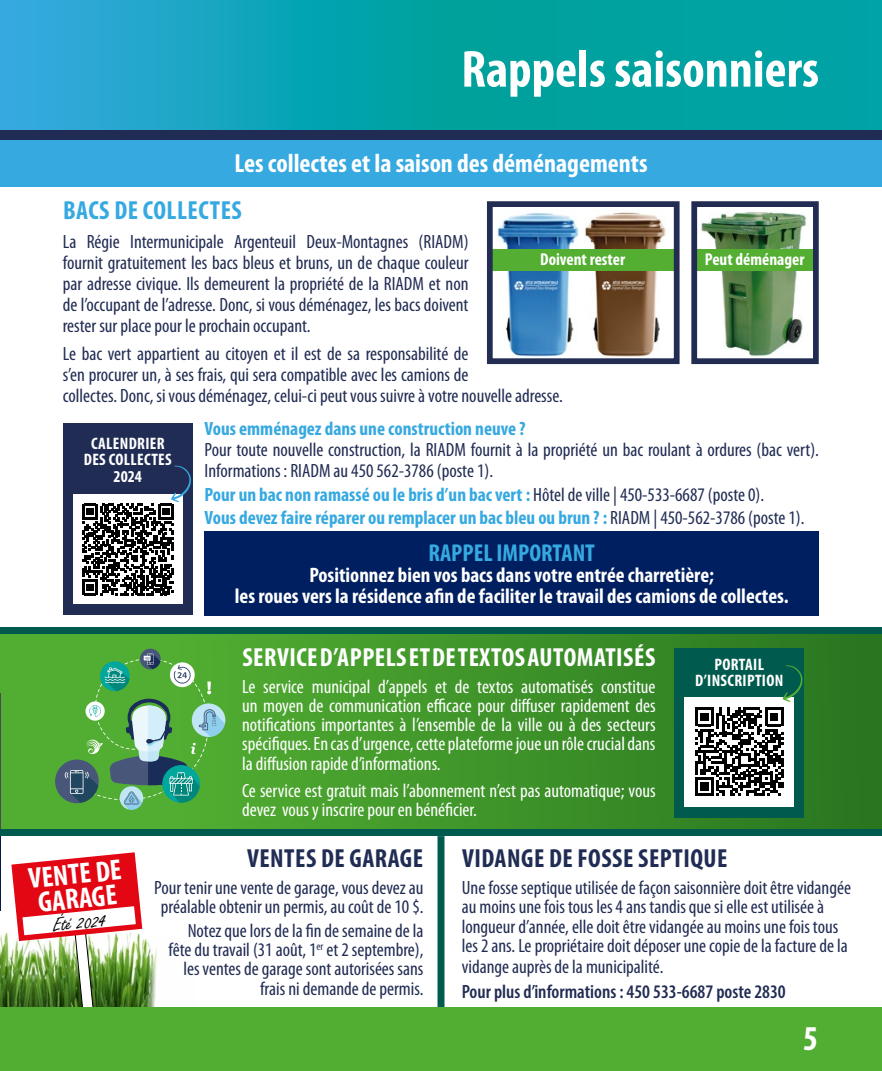
<style>
.page{position:relative;width:882px;height:1071px;background:#fff}
.page>*{position:absolute;margin:0;border:0;box-sizing:border-box;transform-origin:0 0}
.t1{font:700 condensed 52.5px "Myriad Pro";color:#fff}
.t2{font:700 condensed 35px "Myriad Pro";color:#fff}
.t3{font:700 condensed 29.22px/24.3px "Myriad Pro";color:#fff}
.Texte_de_base{font:700 condensed 26.25px "Myriad Pro";color:#fff}
.Texte_de_base-2{font:700 condensed 26.25px "Myriad Pro";letter-spacing:.02em;color:#fff}
.Texte_de_base-3{font:700 condensed 26.25px "Myriad Pro";letter-spacing:.02em;color:#202c54}
.t4{font:700 condensed 26.25px "Myriad Pro";letter-spacing:.02em;color:#36a9e1}
.t5{font:700 condensed 24.5px "Myriad Pro";color:#36a9e1}
.t6{font:21.18px "Freestyle Script";color:#000}
.t7{font:700 condensed 21px/21px "Myriad Pro";color:#fff;text-align:center}
.t8{font:condensed 19.25px/21px "Myriad Pro";color:#212c53}
.Texte_de_base-4{font:condensed 19.25px/19.2px "Myriad Pro";color:#fff;text-align:justify}
.t9{font:700 condensed 19.25px "Myriad Pro";color:#36a9e1}
.t10{font:600 condensed 19.25px "Myriad Pro";color:#212c53}
.t11{font:700 condensed 17.15px "Myriad Pro";color:#fff}
.Texte_de_base-5{font:700 condensed 16.62px/16.6px "Myriad Pro";letter-spacing:.02em;color:#fff;text-align:center}
.s1{font-weight:400;color:#212c53}
</style>
<div class="page">
<div style="left:0;top:632px;width:882px;height:201px;background:linear-gradient(to right,#59b735,#297621)"></div>
<div style="left:205px;top:531px;width:614px;height:84px;background:#001f60"></div>
<div style="left:55px;top:760px;width:44px;height:43px;background:#485779;border-radius:50%"></div>
<svg style="left:64px;top:649px;width:161px;height:161px;background:#5ca75e"></svg>
<div style="left:0;top:129px;width:882px;height:11px;background:#202c54"></div>
<svg style="left:0;top:0;width:882px;height:129px;background:#0ba3b0"></svg>
<img style="left:701px;top:211px;width:106px;height:146px">
<div style="left:693px;top:249px;width:124px;height:22px;background:#53ae32"></div>
<div style="left:691px;top:201px;width:128px;height:163px;border:6px solid #222c53"></div>
<img style="left:497px;top:212px;width:82px;height:145px">
<img style="left:584px;top:212px;width:81px;height:145px">
<div style="left:489px;top:249px;width:188px;height:22px;background:#53ae32"></div>
<div style="left:487px;top:201px;width:193px;height:163px;border:6px solid #232c52"></div>
<img style="left:0;top:836px;width:1px;height:75px">
<hr style="left:0;top:704px;width:1px;height:128px;background:#4d4c4c">
<img style="left:0;top:926px;width:196px;height:82px">
<svg style="left:11px;top:852px;width:131px;height:156px"></svg>
<div style="left:0;top:140px;width:882px;height:46px;background:#36a9e1"></div>
<div style="left:0;top:627px;width:882px;height:7px;background:#005a4e"></div>
<div style="left:63px;top:423px;width:130px;height:192px;background:#202c54"></div>
<div style="left:73px;top:495px;width:110px;height:109px;background:#fff"></div>
<svg style="left:82px;top:465px;width:109px;height:130px"></svg>
<div style="left:675px;top:648px;width:129px;height:169px;background:#005a4e"></div>
<div style="left:685px;top:697px;width:109px;height:109px;background:#fff"></div>
<svg style="left:695px;top:708px;width:88px;height:88px"></svg>
<svg style="left:782px;top:665px;width:21px;height:37px"></svg>
<div style="left:0;top:829px;width:882px;height:7px;background:#005a4e"></div>
<div style="left:438px;top:836px;width:6px;height:173px;background:#005a4e"></div>
<div style="left:0;top:1008px;width:882px;height:63px;background:#52ae32"></div>
<p class="t1" style="left:461px;top:36px;width:359px">Rappels saisonniers</p>
<p class="Texte_de_base" style="left:234px;top:147px;width:415px">Les collectes et la saison des déménagements</p>
<p class="t4" style="left:63px;top:194px;width:180px">BACS DE COLLECTES</p>
<p class="t8" style="left:63px;top:230px;width:407px;text-align:justify">La Régie Intermunicipale Argenteuil Deux-Montagnes (RIADM) fournit gratuitement les bacs bleus et bruns, un de chaque couleur par adresse civique. Ils demeurent la propriété de la RIADM et non de l’occupant de l’adresse. Donc, si vous déménagez, les bacs doivent rester sur place pour le prochain occupant.</p>
<p class="t8" style="left:63px;top:343px;width:502px">Le bac vert appartient au citoyen et il est de sa responsabilité de<br>s’en procurer un, à ses frais, qui sera compatible avec les camions de<br>collectes. Donc, si vous déménagez, celui-ci peut vous suivre à votre nouvelle adresse.</p>
<p class="t9" style="left:205px;top:417px;width:323px">Vous emménagez dans une construction neuve ?</p>
<p class="t8" style="left:205px;top:439px;width:616px">Pour toute nouvelle construction, la RIADM fournit à la propriété un bac roulant à ordures (bac vert).<br>Informations : RIADM au 450 562-3786 (poste 1).</p>
<p class="t9" style="left:205px;top:482px;width:561px">Pour un bac non ramassé ou le bris d’un bac vert : <span class="s1">Hôtel de ville | 450-533-6687 (poste 0).</span></p>
<p class="t9" style="left:205px;top:505px;width:601px">Vous devez faire réparer ou remplacer un bac bleu ou brun ? : <span class="s1">RIADM | 450-562-3786 (poste 1).</span></p>
<p class="t11" style="left:540px;top:249px;width:86px">Doivent rester</p>
<p class="t11" style="left:705px;top:248px;width:101px">Peut déménager</p>
<p class="Texte_de_base-5" style="left:84px;top:435px;width:89px">CALENDRIER<br>DES COLLECTES<br>2024</p>
<p class="t5" style="left:429px;top:538px;width:168px">RAPPEL IMPORTANT</p>
<p class="t7" style="left:235px;top:564px;width:555px">Positionnez bien vos bacs dans votre entrée charretière;<br>les roues vers la résidence afin de faciliter le travail des camions de collectes.</p>
<h3 class="t3" style="left:27px;top:866px;width:95px;rotate:-6deg">VENTE DE<br>GARAGE</h3>
<p class="t6" style="left:52px;top:914px;width:55px;rotate:-6deg">Été 2024</p>
<p class="Texte_de_base-2" style="left:242px;top:640px;width:414px">SERVICE D’APPELS ET DE TEXTOS AUTOMATISÉS</p>
<p class="Texte_de_base-4" style="left:242px;top:677px;width:415px">Le service municipal d’appels et de textos automatisés constitue un moyen de communication efficace pour diffuser rapidement des notifications importantes à l’ensemble de la ville ou à des secteurs spécifiques. En cas d’urgence, cette plateforme joue un rôle crucial dans la diffusion rapide d’informations.</p>
<p class="Texte_de_base-4" style="left:242px;top:781px;width:415px">Ce service est gratuit mais l’abonnement n’est pas automatique; vous devez vous y inscrire pour en bénéficier.</p>
<p class="Texte_de_base-5" style="left:695px;top:655px;width:90px">PORTAIL<br>D’INSCRIPTION</p>
<p class="Texte_de_base-3" style="left:247px;top:842px;width:178px">VENTES DE GARAGE</p>
<p class="t8" style="left:154px;top:878px;width:271px;line-height:19.2px;text-align:center">Pour tenir une vente de garage, vous devez au préalable obtenir un permis, au coût de 10 $.</p>
<p class="t8" style="left:168px;top:921px;width:257px;line-height:19.2px;text-align:right">Notez que lors de la fin de semaine de la fête du travail (31 août, 1<sup>er</sup> et 2 septembre), les ventes de garage sont autorisées sans frais ni demande de permis.</p>
<p class="Texte_de_base-3" style="left:462px;top:842px;width:267px">VIDANGE DE FOSSE SEPTIQUE</p>
<p class="t8" style="left:462px;top:878px;width:391px;line-height:19.2px">Une fosse septique utilisée de façon saisonnière doit être vidangée au moins une fois tous les 4 ans tandis que si elle est utilisée à longueur d’année, elle doit être vidangée au moins une fois tous les 2 ans. Le propriétaire doit déposer une copie de la facture de la</p>
<p class="t8" style="left:462px;top:956px;width:203px">vidange auprès de la municipalité.</p>
<p class="t10" style="left:462px;top:980px;width:325px">Pour plus d’informations : 450 533-6687 poste 2830</p>
<h2 class="t2" style="left:803px;top:1016px;width:16px">5</h2>
</div>
